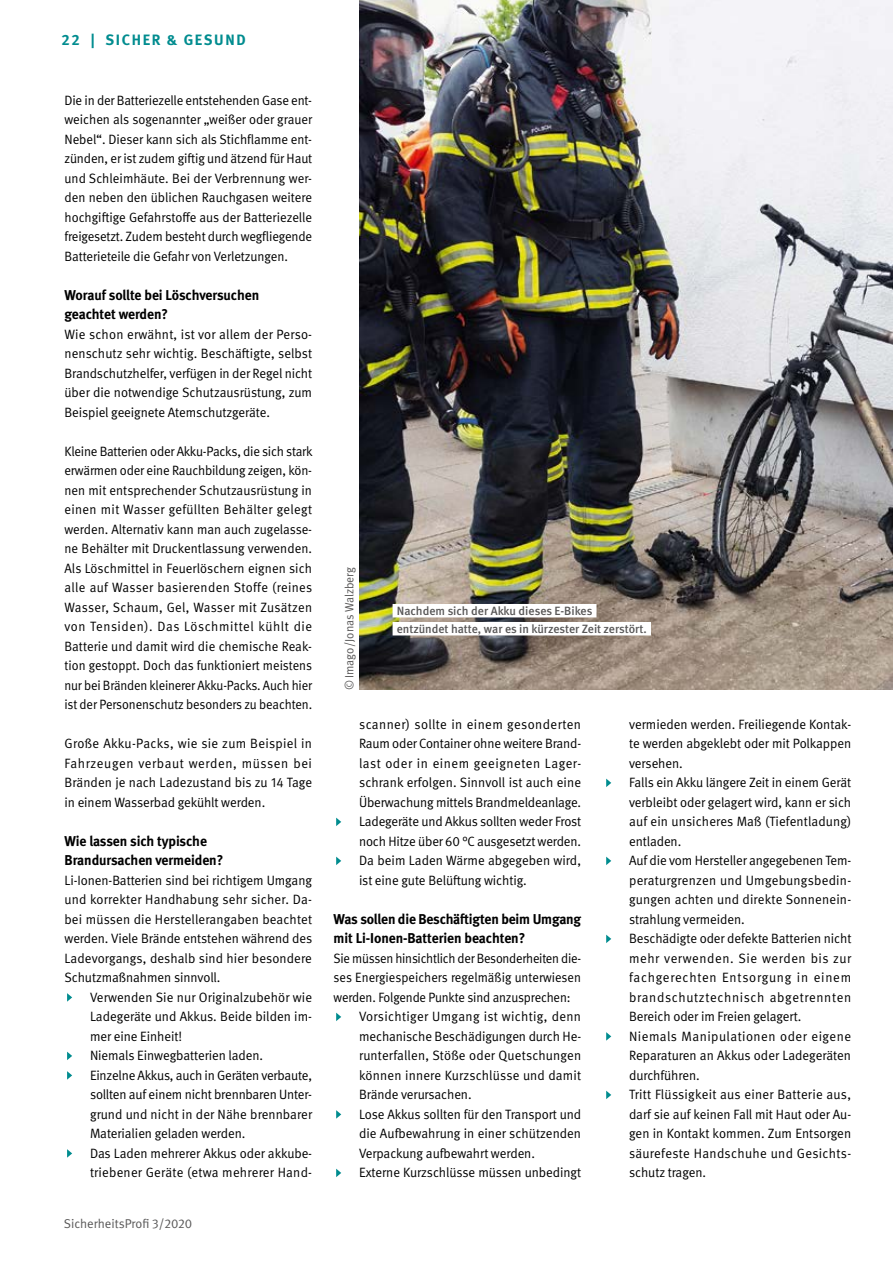
<style>
.page{position:relative;width:893px;height:1263px;background:#fff}
.page>*{position:absolute;margin:0;border:0;box-sizing:border-box;transform-origin:0 0}
.t1{font:700 15px "DGUV Meta";letter-spacing:.11em;color:#008c8f}
.t2{font:700 14.25px/19.5px "DGUV Meta";letter-spacing:-.01em;color:#000}
.t3{font:13.5px/19.5px "DGUV Meta";letter-spacing:-.005em;color:#000;text-align:justify}
.t4{font:13.5px/19.5px "DGUV Meta";letter-spacing:-.005em;color:#000;text-align:justify;scale:.96 1}
.t5{font:13.5px "DGUV Meta";letter-spacing:-.005em;color:#000;scale:.94 1}
.t6{font:13.5px "DGUV Meta";letter-spacing:.015em;color:#000}
.t7{font:13.5px "DGUV Meta";letter-spacing:.025em;color:#000}
.t8{font:12.75px "DGUV Meta";color:#585757}
.t9{font:500 12px/18px "DGUV Meta";color:#585757}
.t10{font:12px "DGUV Meta";color:#585757}
</style>
<div class="page">
<img style="left:360px;top:0;width:533px;height:690px">
<svg style="left:606px;top:779px;width:5px;height:8px"></svg>
<svg style="left:606px;top:857px;width:5px;height:8px"></svg>
<svg style="left:606px;top:935px;width:5px;height:8px"></svg>
<svg style="left:606px;top:1032px;width:5px;height:9px"></svg>
<svg style="left:606px;top:1091px;width:5px;height:8px"></svg>
<svg style="left:336px;top:818px;width:5px;height:8px"></svg>
<svg style="left:336px;top:857px;width:5px;height:8px"></svg>
<svg style="left:336px;top:1013px;width:5px;height:8px"></svg>
<svg style="left:336px;top:1110px;width:5px;height:9px"></svg>
<svg style="left:336px;top:1169px;width:5px;height:8px"></svg>
<svg style="left:67px;top:993px;width:5px;height:9px"></svg>
<svg style="left:67px;top:1052px;width:5px;height:8px"></svg>
<svg style="left:67px;top:1071px;width:5px;height:9px"></svg>
<svg style="left:67px;top:1149px;width:5px;height:9px"></svg>
<div style="left:393px;top:604px;width:203px;height:13px;background:#fff"></div>
<div style="left:393px;top:622px;width:258px;height:13px;background:#fff"></div>
<p class="t1" style="left:62px;top:31px;width:186px">22 | SICHER &amp; GESUND</p>
<p class="t4" style="left:64px;top:90px;width:260px">Die in der Batteriezelle entstehenden Gase ent&shy;weichen als sogenannter „weißer oder grauer Nebel“. Dieser kann sich als Stichflamme ent&shy;zünden, er ist zudem giftig und ätzend für Haut und Schleimhäute. Bei der Verbrennung wer&shy;den neben den üblichen Rauchgasen weitere hochgiftige Gefahrstoffe aus der Batteriezelle freigesetzt. Zudem besteht durch wegfliegende Batterieteile die Gefahr von Verletzungen.</p>
<p class="t2" style="left:64px;top:285px;width:196px">Worauf sollte bei Löschversuchen geachtet werden?</p>
<p class="t3" style="left:64px;top:324px;width:249px">Wie schon erwähnt, ist vor allem der Perso&shy;nenschutz sehr wichtig. Beschäftigte, selbst Brandschutzhelfer, verfügen in der Regel nicht über die notwendige Schutzausrüstung, zum Beispiel geeignete Atemschutzgeräte.</p>
<p class="t4" style="left:64px;top:441px;width:260px">Kleine Batterien oder Akku-Packs, die sich stark erwärmen oder eine Rauchbildung zeigen, kön&shy;nen mit entsprechender Schutzausrüstung in einen mit Wasser gefüllten Behälter gelegt werden. Alternativ kann man auch zugelasse&shy;ne Behälter mit Druckentlassung verwenden.<br>Als Löschmittel in Feuerlöschern eignen sich alle auf Wasser basierenden Stoffe (reines Wasser, Schaum, Gel, Wasser mit Zusätzen von Tensiden). Das Löschmittel kühlt die Batterie und damit wird die chemische Reak&shy;tion gestoppt. Doch das funktioniert meistens nur bei Bränden kleinerer Akku-Packs. Auch hier ist der Personenschutz besonders zu beachten.</p>
<p class="t3" style="left:64px;top:734px;width:249px">Große Akku-Packs, wie sie zum Beispiel in Fahrzeugen verbaut werden, müssen bei Bränden je nach Ladezustand bis zu 14 Tage in einem Wasserbad gekühlt werden.</p>
<p class="t2" style="left:64px;top:831px;width:160px">Wie lassen sich typische<br>Brandursachen vermeiden?</p>
<p class="t3" style="left:64px;top:870px;width:249px">Li-Ionen-Batterien sind bei richtigem Umgang und korrekter Handhabung sehr sicher. Da&shy;bei müssen die Herstellerangaben beachtet werden. Viele Brände entstehen während des Ladevorgangs, deshalb sind hier besondere Schutzmaßnahmen sinnvoll.</p>
<p class="t3" style="left:90px;top:987px;width:224px;text-align:left">Verwenden Sie nur Originalzubehör wie Ladegeräte und Akkus. Beide bilden im&shy;mer eine Einheit!<br>Niemals Einwegbatterien laden.<br>Einzelne Akkus, auch in Geräten verbaute, sollten auf einem nicht brennbaren Unter&shy;grund und nicht in der Nähe brennbarer Materialien geladen werden.<br>Das Laden mehrerer Akkus oder akkube&shy;triebener Geräte (etwa mehrerer Hand-</p>
<p class="t8" style="left:64px;top:1216px;width:130px">SicherheitsProfi 3/2020</p>
<p class="t10" style="left:342px;top:690px;width:124px;rotate:-90deg">©Imago/Jonas Walzberg</p>
<p class="t9" style="left:397px;top:603px;width:251px">Nachdem sich der Akku dieses E-Bikes entzündet hatte, war es in kürzester Zeit zerstört.</p>
<p class="t3" style="left:359px;top:714px;width:224px">scanner) sollte in einem gesonderten Raum oder Container ohne weitere Brand&shy;last oder in einem geeigneten Lager&shy;schrank erfolgen. Sinnvoll ist auch eine Überwachung mittels Brandmeldeanlage.<br>Ladegeräte und Akkus sollten weder Frost noch Hitze über 60 °C ausgesetzt werden.<br>Da beim Laden Wärme abgegeben wird, ist eine gute Belüftung wichtig.</p>
<p class="t2" style="left:334px;top:909px;width:249px">Was sollen die Beschäftigten beim Umgang mit Li-Ionen-Batterien beachten?</p>
<p class="t5" style="left:334px;top:950px;width:265px">Sie müssen hinsichtlich der Besonderheiten die-</p>
<p class="t5" style="left:334px;top:970px;width:265px">ses Energiespeichers regelmäßig unterwiesen</p>
<p class="t5" style="left:334px;top:989px;width:254px">werden. Folgende Punkte sind anzusprechen:</p>
<p class="t7" style="left:359px;top:1009px;width:223px">Vorsichtiger Umgang ist wichtig, denn</p>
<p class="t3" style="left:359px;top:1026px;width:224px">mechanische Beschädigungen durch He-</p>
<p class="t6" style="left:359px;top:1048px;width:224px">runterfallen, Stöße oder Quetschungen</p>
<p class="t6" style="left:359px;top:1067px;width:224px">können innere Kurzschlüsse und damit</p>
<p class="t3" style="left:359px;top:1085px;width:114px">Brände verursachen.</p>
<p class="t3" style="left:359px;top:1104px;width:224px">Lose Akkus sollten für den Transport und</p>
<p class="t3" style="left:359px;top:1124px;width:224px">die Aufbewahrung in einer schützenden</p>
<p class="t3" style="left:359px;top:1143px;width:177px">Verpackung aufbewahrt werden.</p>
<p class="t3" style="left:359px;top:1163px;width:224px">Externe Kurzschlüsse müssen unbedingt</p>
<p class="t3" style="left:629px;top:714px;width:224px;text-align:left">vermieden werden. Freiliegende Kontak&shy;te werden abgeklebt oder mit Polkappen versehen.<br>Falls ein Akku längere Zeit in einem Gerät verbleibt oder gelagert wird, kann er sich auf ein unsicheres Maß (Tiefentladung) entladen.<br>Auf die vom Hersteller angegebenen Tem&shy;peraturgrenzen und Umgebungsbedin&shy;gungen achten und direkte Sonnenein&shy;strahlung vermeiden.<br>Beschädigte oder defekte Batterien nicht mehr verwenden. Sie werden bis zur fachgerechten Entsorgung in einem brandschutztechnisch abgetrennten Bereich oder im Freien gelagert.<br>Niemals Manipulationen oder eigene Reparaturen an Akkus oder Ladegeräten durchführen.<br>Tritt Flüssigkeit aus einer Batterie aus, darf sie auf keinen Fall mit Haut oder Au&shy;gen in Kontakt kommen. Zum Entsorgen säurefeste Handschuhe und Gesichts&shy;schutz tragen.</p>
</div>
